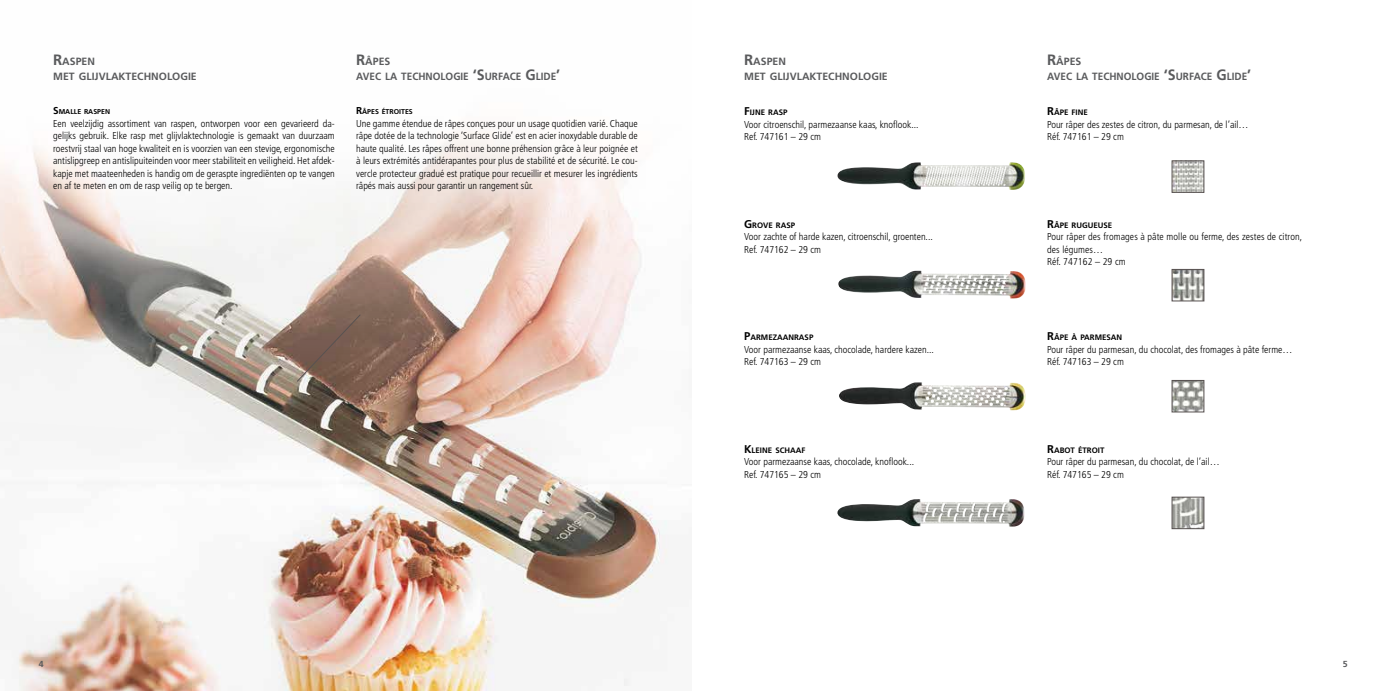
<style>
.page{position:relative;width:1382px;height:691px;background:#fff}
.page>*{position:absolute;margin:0;border:0;box-sizing:border-box;transform-origin:0 0}
.t1{font:700 10.5px/15px "Frutiger";color:#5a5b5d}
.t2{font:300 condensed 10px/12.5px "Frutiger";color:#000}
.t3{font:700 8.75px "Frutiger";color:#5a5b5d}
.t4{font:700 7.88px "Frutiger";color:#000}
.t5{font:700 7px "Frutiger";color:#000}
.s1{font-size:15px}
.s2{font-size:10px}
.s3{font-size:11.25px}
</style>
<div class="page">
<img style="left:0;top:131px;width:669px;height:560px">
<svg style="left:296px;top:314px;width:65px;height:68px"></svg>
<img style="left:837px;top:162px;width:188px;height:28px">
<img style="left:839px;top:382px;width:187px;height:28px">
<img style="left:838px;top:271px;width:188px;height:28px">
<img style="left:837px;top:499px;width:188px;height:28px">
<img style="left:1174px;top:163px;width:28px;height:28px">
<div style="left:1172px;top:161px;width:32px;height:32px;border:1px solid #585251"></div>
<img style="left:1174px;top:271px;width:28px;height:28px">
<div style="left:1172px;top:269px;width:32px;height:32px;border:1px solid #585251"></div>
<img style="left:1174px;top:382px;width:28px;height:28px">
<div style="left:1172px;top:380px;width:32px;height:32px;border:1px solid #585251"></div>
<img style="left:1174px;top:499px;width:28px;height:28px">
<div style="left:1172px;top:497px;width:32px;height:32px;border:1px solid #585251"></div>
<p class="t1" style="left:53px;top:54px;width:145px"><span class="s1">R</span>ASPEN<br>MET GLIJVLAKTECHNOLOGIE</p>
<p class="t1" style="left:356px;top:54px;width:206px"><span class="s1">R</span>ÂPES<br>AVEC LA TECHNOLOGIE <span class="s1">‘S</span>URFACE <span class="s1">G</span> LIDE<span class="s1">’</span></p>
<p class="t5" style="left:53px;top:108px;width:58px"><span class="s2">S</span>MALLE RASPEN</p>
<p class="t2" style="left:53px;top:117px;width:283px;text-align:justify">Een veelzijdig assortiment van raspen, ontworpen voor een gevarieerd da&shy;gelijks gebruik. Elke rasp met glijvlaktechnologie is gemaakt van duurzaam roestvrij staal van hoge kwaliteit en is voorzien van een stevige, ergonomische antislipgreep en antislipuiteinden voor meer stabiliteit en veiligheid. Het afdek&shy;kapje met maateenheden is handig om de geraspte ingrediënten op te vangen en af te meten en om de rasp veilig op te bergen.</p>
<p class="t5" style="left:356px;top:108px;width:58px"><span class="s2">R</span>ÂPES ÉTROITES</p>
<p class="t2" style="left:356px;top:117px;width:283px;text-align:justify">Une gamme étendue de râpes conçues pour un usage quotidien varié. Chaque râpe dotée de la technologie ‘Surface Glide’ est en acier inoxydable durable de haute qualité. Les râpes offrent une bonne préhension grâce à leur poignée et à leurs extrémités antidérapantes pour plus de stabilité et de sécurité. Le cou&shy;vercle protecteur gradué est pratique pour recueillir et mesurer les ingrédients râpés mais aussi pour garantir un rangement sûr.</p>
<p class="t3" style="left:39px;top:659px;width:6px">4</p>
<p class="t1" style="left:744px;top:54px;width:145px"><span class="s1">R</span>ASPEN<br>MET GLIJVLAKTECHNOLOGIE</p>
<p class="t1" style="left:1047px;top:54px;width:206px"><span class="s1">R</span>ÂPES<br>AVEC LA TECHNOLOGIE <span class="s1">‘S</span>URFACE <span class="s1">G</span> LIDE<span class="s1">’</span></p>
<p class="t4" style="left:744px;top:108px;width:45px"><span class="s3">F</span>IJNE RASP</p>
<p class="t2" style="left:744px;top:118px;width:176px">Voor citroenschil, parmezaanse kaas, knoflook...<br>Ref. 747161 – 29 cm</p>
<p class="t4" style="left:1047px;top:108px;width:42px"><span class="s3">R</span>ÂPE FINE</p>
<p class="t2" style="left:1047px;top:118px;width:203px">Pour râper des zestes de citron, du parmesan, de l’ail…<br>Réf. 747161 – 29 cm</p>
<p class="t4" style="left:744px;top:220px;width:53px"><span class="s3">G</span>ROVE RASP</p>
<p class="t2" style="left:744px;top:230px;width:190px">Voor zachte of harde kazen, citroenschil, groenten...<br>Ref. 747162 – 29 cm</p>
<p class="t4" style="left:1047px;top:220px;width:67px"><span class="s3">R</span>ÂPE RUGUEUSE</p>
<p class="t2" style="left:1047px;top:230px;width:257px">Pour râper des fromages à pâte molle ou ferme, des zestes de citron, des légumes…<br>Réf. 747162 – 29 cm</p>
<p class="t4" style="left:744px;top:333px;width:71px"><span class="s3">P</span>ARMEZAANRASP</p>
<p class="t2" style="left:744px;top:343px;width:191px">Voor parmezaanse kaas, chocolade, hardere kazen...<br>Ref. 747163 – 29 cm</p>
<p class="t4" style="left:1047px;top:333px;width:77px"><span class="s3">R</span>ÂPE À PARMESAN</p>
<p class="t2" style="left:1047px;top:343px;width:247px">Pour râper du parmesan, du chocolat, des fromages à pâte ferme…<br>Réf. 747163 – 29 cm</p>
<p class="t4" style="left:744px;top:445px;width:63px"><span class="s3">K</span>LEINE SCHAAF</p>
<p class="t2" style="left:744px;top:455px;width:172px">Voor parmezaanse kaas, chocolade, knoflook...<br>Ref. 747165 – 29 cm</p>
<p class="t4" style="left:1047px;top:445px;width:59px"><span class="s3">R</span>ABOT ÉTROIT</p>
<p class="t2" style="left:1047px;top:455px;width:174px">Pour râper du parmesan, du chocolat, de l’ail…<br>Réf. 747165 – 29 cm</p>
<p class="t3" style="left:1343px;top:659px;width:6px">5</p>
</div>
